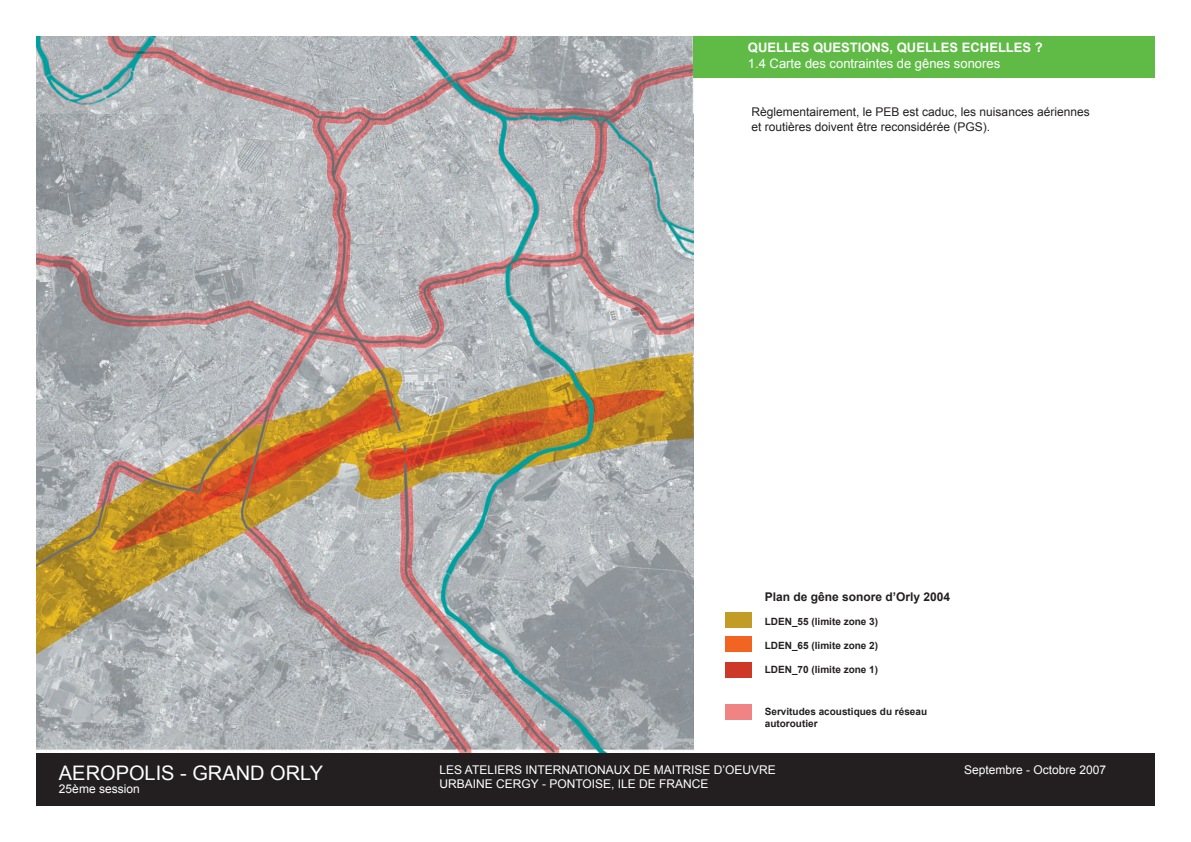
<style>
.page{position:relative;width:1191px;height:842px;background:#fff}
.page>*{position:absolute;margin:0;border:0;box-sizing:border-box;transform-origin:0 0}
.t1{font:20px "Arial";color:#fff}
.t2{font:13px "Arial";color:#fff}
.t3{font:700 13px "Arial";color:#fff}
.t4{font:12px/14.4px "Arial";color:#fff}
.t5{font:12px/14.4px "Arial";color:#231f20}
.t6{font:700 12px "Arial";color:#231f20}
.t7{font:700 10px/12px "Arial";color:#231f20}
</style>
<div class="page">
<img style="left:36px;top:36px;width:657px;height:717px">
<div style="left:693px;top:36px;width:461px;height:41px;background:#60bb46"></div>
<div style="left:36px;top:753px;width:1119px;height:52px;background:#231f20"></div>
<div style="left:725px;top:704px;width:27px;height:16px;background:#f08384"></div>
<div style="left:725px;top:612px;width:27px;height:16px;background:#c39c25"></div>
<div style="left:725px;top:636px;width:27px;height:16px;background:#f16422"></div>
<div style="left:725px;top:662px;width:27px;height:16px;background:#cd3827"></div>
<p class="t3" style="left:748px;top:39px;width:296px">QUELLES QUESTIONS, QUELLES ECHELLES ?</p>
<p class="t2" style="left:748px;top:55px;width:254px">1.4 Carte des contraintes de gênes sonores</p>
<p class="t5" style="left:751px;top:105px;width:340px">Règlementairement, le PEB est caduc, les nuisances aériennes et routières doivent être reconsidérée (PGS).</p>
<p class="t6" style="left:765px;top:588px;width:187px">Plan de gêne sonore d’Orly 2004</p>
<p class="t7" style="left:765px;top:615px;width:115px">LDEN_55 (limite zone 3)</p>
<p class="t7" style="left:765px;top:639px;width:115px">LDEN_65 (limite zone 2)</p>
<p class="t7" style="left:765px;top:663px;width:115px">LDEN_70 (limite zone 1)</p>
<p class="t7" style="left:765px;top:706px;width:164px">Servitudes acoustiques du réseau autoroutier</p>
<h1 class="t1" style="left:59px;top:759px;width:266px">AEROPOLIS - GRAND ORLY</h1>
<p class="t4" style="left:439px;top:762px;width:338px">LES ATELIERS INTERNATIONAUX DE MAITRISE D’OEUVRE<br>URBAINE CERGY - PONTOISE, ILE DE FRANCE</p>
<p class="t4" style="left:59px;top:782px;width:82px">25ème session</p>
<p class="t4" style="left:964px;top:762px;width:144px">Septembre - Octobre 2007</p>
</div>
